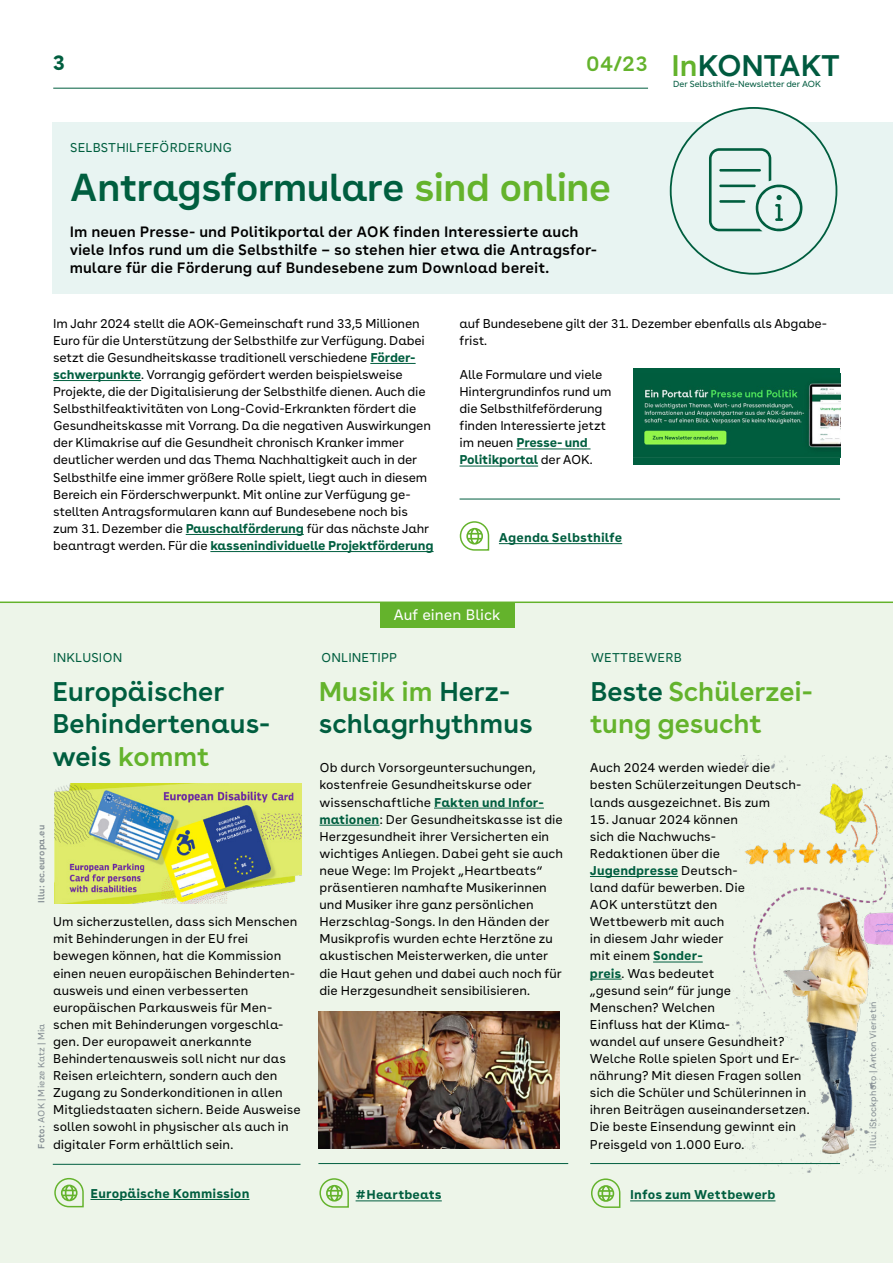
<style>
.page{position:relative;width:893px;height:1263px;background:#fff}
.page>*{position:absolute;margin:0;border:0;box-sizing:border-box;transform-origin:0 0}
.H2_-_Head_B_18-22pt{font:600 39px "AOK Buenos Aires Text";letter-spacing:-.025em;color:#005e3f}
.t1{font:600 29.85px "AOK Buenos Aires";color:#005a3f}
.H3_-_Sub_H2_Dunkel{font:600 27px/32.4px "AOK Buenos Aires";color:#005e3f}
.H3_-_Sub_H2_Dunkel-2{font:600 27px/32.4px "AOK Buenos Aires";color:#64b32c}
.t2{font:600 21px "AOK Buenos Aires Text";color:#64b32c}
.t3{font:700 21px "AOK Buenos Aires";color:#005e3f}
.P_Vorspann_10pt{font:600 15px/18px "AOK Buenos Aires Text";color:#000}
.H1_-_Rubrik_auf_Dunkel{font:15px "AOK Buenos Aires Text";color:#fff}
.P_copy_Flatter{font:12.75px/17.1px "AOK Buenos Aires Text";letter-spacing:-.005em;color:#000}
.P_03_Web_grün_bold{font:700 12.75px "AOK Buenos Aires Text";letter-spacing:.01em;color:#005e3f}
.H2_-_Sub_H1_Dunkel{font:12.75px "AOK Buenos Aires Text";letter-spacing:.01em;color:#005e3f}
.H1_-_Rubrik{font:12.75px "AOK Buenos Aires Text";letter-spacing:.01em;color:#005e3f}
.t4{font:9px "AOK Buenos Aires Text";letter-spacing:.025em;color:#828b91}
.t5{font:600 9px "AOK Buenos Aires Text";letter-spacing:.015em;color:#828b91}
.t6{font:8.85px "AOK Buenos Aires";color:#005a3f}
.s1{color:#64b32c}
.s2{font-weight:700;color:#005e3f}
.s3{font-weight:600}
.s4{color:#005e3f}
</style>
<div class="page">
<div style="left:52px;top:122px;width:841px;height:171px;background:#e8f4f2"></div>
<div style="left:0;top:603px;width:893px;height:660px;background:#edf5e9"></div>
<hr style="left:318px;top:1163px;width:250px;height:1px;background:#005e3f">
<hr style="left:590px;top:1163px;width:250px;height:1px;background:#005e3f">
<div style="left:380px;top:602px;width:135px;height:26px;background:#64b32c"></div>
<hr style="left:0;top:601px;width:893px;height:2px;background:#64b32c">
<hr style="left:53px;top:88px;width:595px;height:1px;background:#005e3f">
<hr style="left:434px;top:808px;width:110px;height:1px;background:#005e3f">
<hr style="left:319px;top:825px;width:60px;height:1px;background:#005e3f">
<hr style="left:356px;top:1200px;width:86px;height:1px;background:#005e3f">
<svg style="left:319px;top:1178px;width:30px;height:30px"></svg>
<hr style="left:90px;top:1199px;width:160px;height:1px;background:#005e3f">
<svg style="left:54px;top:1178px;width:30px;height:29px"></svg>
<div style="left:671px;top:108px;width:165px;height:166px;background:#e8f4f2;border-radius:50%"></div>
<svg style="left:709px;top:148px;width:93px;height:83px"></svg>
<hr style="left:590px;top:876px;width:88px;height:1px;background:#005e3f">
<hr style="left:653px;top:962px;width:50px;height:1px;background:#005e3f">
<hr style="left:590px;top:979px;width:32px;height:1px;background:#005e3f">
<hr style="left:53px;top:1164px;width:247px;height:1px;background:#005e3f">
<hr style="left:630px;top:1200px;width:145px;height:1px;background:#005e3f">
<svg style="left:591px;top:1178px;width:29px;height:30px"></svg>
<img style="left:55px;top:783px;width:247px;height:120px">
<img style="left:319px;top:1011px;width:241px;height:137px">
<img style="left:732px;top:755px;width:161px;height:418px">
<hr style="left:370px;top:363px;width:46px;height:1px;background:#005e3f">
<hr style="left:53px;top:380px;width:88px;height:1px;background:#005e3f">
<hr style="left:186px;top:534px;width:118px;height:1px;background:#005e3f">
<hr style="left:210px;top:551px;width:224px;height:1px;background:#005e3f">
<hr style="left:516px;top:449px;width:75px;height:1px;background:#005e3f">
<hr style="left:460px;top:466px;width:78px;height:1px;background:#005e3f">
<div style="left:634px;top:368px;width:206px;height:96px;background:#005e3f"></div>
<img style="left:634px;top:382px;width:206px;height:76px">
<hr style="left:499px;top:543px;width:123px;height:1px;background:#005e3f">
<svg style="left:460px;top:521px;width:29px;height:30px"></svg>
<hr style="left:460px;top:499px;width:380px;height:1px;background:#005e3f">
<h3 class="t3" style="left:53px;top:44px;width:13px">3</h3>
<h3 class="t2" style="left:586px;top:46px;width:63px">04/23</h3>
<h1 class="H1_-_Rubrik" style="left:70px;top:137px;width:163px">SELBSTHILFEFÖRDERUNG</h1>
<h2 class="H2_-_Head_B_18-22pt" style="left:70px;top:155px;width:543px">Antragsformulare <span class="s1">sind online</span></h2>
<p class="P_Vorspann_10pt" style="left:70px;top:221px;width:529px">Im neuen Presse- und Politikportal der AOK finden Interessierte auch viele Infos rund um die Selbsthilfe – so stehen hier etwa die Antragsfor&shy;mulare für die Förderung auf Bundesebene zum Download bereit.</p>
<h2 class="t1" style="left:672px;top:41px;width:169px"><span class="s1">In</span>KONTAKT</h2>
<p class="t6" style="left:673px;top:77px;width:149px">Der Selbsthilfe-Newsletter der AOK</p>
<p class="P_copy_Flatter" style="left:53px;top:313px;width:382px">Im Jahr 2024 stellt die AOK-Gemeinschaft rund 33,5 Millionen Euro für die Unterstützung der Selbsthilfe zur Verfügung. Dabei setzt die Gesundheitskasse traditionell verschiedene <span class="s2">Förder&shy;schwerpunkte</span>. Vorrangig gefördert werden beispielsweise Projekte, die der Digitalisierung der Selbsthilfe dienen. Auch die Selbsthilfeaktivitäten von Long-Covid-Erkrankten fördert die Gesundheitskasse mit Vorrang. Da die negativen Auswirkungen der Klimakrise auf die Gesundheit chronisch Kranker immer deutlicher werden und das Thema Nachhaltigkeit auch in der Selbsthilfe eine immer größere Rolle spielt, liegt auch in diesem Bereich ein Förderschwerpunkt. Mit online zur Verfügung ge&shy;stellten Antragsformularen kann auf Bundesebene noch bis zum 31. Dezember die <span class="s2">Pauschalförderung</span> für das nächste Jahr beantragt werden. Für die <span class="s2">kassenindividuelle Projektförderung</span></p>
<p class="P_copy_Flatter" style="left:460px;top:313px;width:369px">auf Bundesebene gilt der 31. Dezember ebenfalls als Abgabe&shy;frist.</p>
<p class="P_copy_Flatter" style="left:460px;top:365px;width:153px">Alle Formulare und viele<br>Hintergrundinfos rund um die Selbsthilfeförderung finden Interessierte jetzt im neuen <span class="s2">Presse- und<br>Politikportal</span> der AOK.</p>
<p class="P_03_Web_grün_bold" style="left:499px;top:527px;width:125px">Agenda Selbsthilfe</p>
<h1 class="H1_-_Rubrik_auf_Dunkel" style="left:393px;top:602px;width:109px">Auf einen Blick</h1>
<h2 class="H2_-_Sub_H1_Dunkel" style="left:53px;top:648px;width:71px">INKLUSION</h2>
<h2 class="H2_-_Sub_H1_Dunkel" style="left:321px;top:648px;width:78px">ONLINETIPP</h2>
<h3 class="H3_-_Sub_H2_Dunkel" style="left:52px;top:672px;width:219px">Europäischer<br>Behindertenaus&shy;weis <span class="s1">kommt</span></h3>
<h3 class="H3_-_Sub_H2_Dunkel" style="left:319px;top:672px;width:215px"><span class="s1">Musik im</span> Herz&shy;schlagrhythmus</h3>
<p class="P_copy_Flatter" style="left:319px;top:758px;width:245px">Ob durch Vorsorgeuntersuchungen, kostenfreie Gesundheitskurse oder wissenschaftliche <span class="s2">Fakten und Infor&shy;mationen</span>: Der Gesundheitskasse ist die Herzgesundheit ihrer Versicherten ein wichtiges Anliegen. Dabei geht sie auch neue Wege: Im Projekt „Heartbeats“ präsentieren namhafte Musikerinnen und Musiker ihre ganz persönlichen Herzschlag-Songs. In den Händen der Musikprofis wurden echte Herztöne zu akustischen Meisterwerken, die unter die Haut gehen und dabei auch noch für die Herzgesundheit sensibilisieren.</p>
<p class="t5" style="left:34px;top:903px;width:79px;rotate:-90deg">Illu: ec.europa.eu</p>
<p class="P_copy_Flatter" style="left:53px;top:912px;width:249px">Um sicherzustellen, dass sich Menschen mit Behinderungen in der EU frei bewegen können, hat die Kommission einen neuen europäischen Behinderten&shy;ausweis und einen verbesserten europäischen Parkausweis für Men&shy;schen mit Behinderungen vorgeschla&shy;gen. Der europaweit anerkannte Behindertenausweis soll nicht nur das Reisen erleichtern, sondern auch den Zugang zu Sonderkonditionen in allen Mitgliedstaaten sichern. Beide Ausweise sollen sowohl in physischer als auch in digitaler Form erhältlich sein.</p>
<p class="t4" style="left:34px;top:1148px;width:126px;rotate:-90deg"><span class="s3">Foto:</span> AOK | Mieze Katz | Mia</p>
<p class="P_03_Web_grün_bold" style="left:90px;top:1182px;width:161px">Europäische Kommission</p>
<p class="P_03_Web_grün_bold" style="left:356px;top:1184px;width:88px">#Heartbeats</p>
<h2 class="H2_-_Sub_H1_Dunkel" style="left:591px;top:648px;width:92px">WETTBEWERB</h2>
<h3 class="H3_-_Sub_H2_Dunkel-2" style="left:590px;top:672px;width:224px"><span class="s4">Beste</span> Schülerzei&shy;tung gesucht</h3>
<p class="P_copy_Flatter" style="left:590px;top:758px;width:213px">Auch 2024 werden wieder die besten Schülerzeitungen Deutsch&shy;lands ausgezeichnet. Bis zum</p>
<p class="P_copy_Flatter" style="left:590px;top:809px;width:221px">15. Januar 2024 können<br>sich die Nachwuchs-<br>Redaktionen über die<br><span class="s2">Jugendpresse</span> Deutsch-<br>land dafür bewerben. Die<br>AOK unterstützt den<br>Wettbewerb mit auch<br>in diesem Jahr wieder<br>mit einem <span class="s2">Sonder-<br>preis</span>. Was bedeutet<br>„gesund sein“ für junge<br>Menschen? Welchen<br>Einfluss hat der Klima-<br>wandel auf unsere Gesundheit?<br>Welche Rolle spielen Sport und Er&shy;nährung? Mit diesen Fragen sollen sich die Schüler und Schülerinnen in ihren Beiträgen auseinandersetzen.<br>Die beste Einsendung gewinnt ein<br>Preisgeld von 1.000 Euro.</p>
<p class="P_03_Web_grün_bold" style="left:630px;top:1184px;width:147px">Infos zum Wettbewerb</p>
<p class="t4" style="left:866px;top:1148px;width:149px;rotate:-90deg">Illu: iStockphoto | Anton Vierietin</p>
</div>
